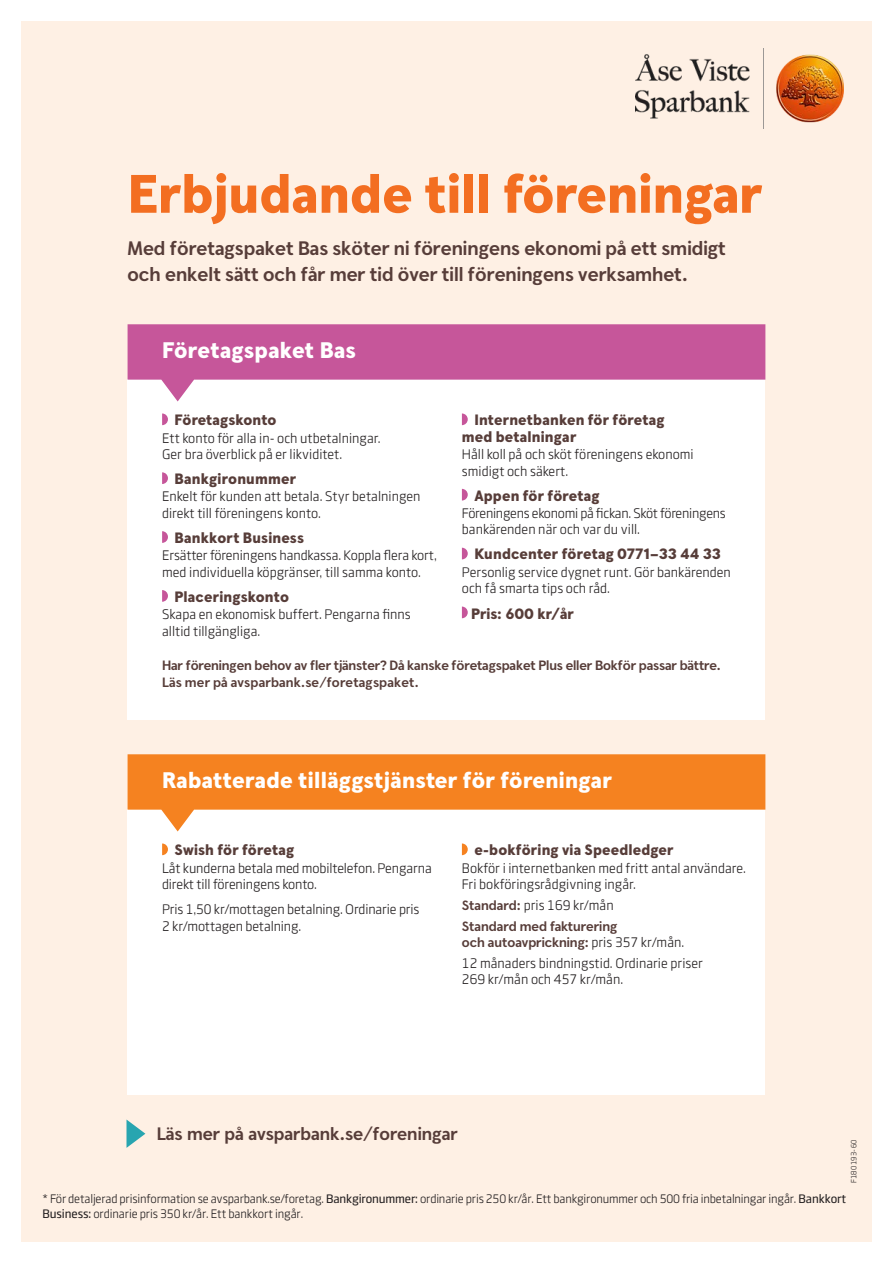
<style>
.page{position:relative;width:893px;height:1263px;background:#fff}
.page>*{position:absolute;margin:0;border:0;box-sizing:border-box;transform-origin:0 0}
.t1{font:900 54px "Swedbank Headline";color:#f36e21}
.t2{font:900 22.5px "Swedbank Headline";letter-spacing:.01em;color:#fff}
.t3{font:700 19.5px/25.5px "Swedbank Headline";color:#573d39}
.t4{font:700 18px "Swedbank Headline";color:#573d39}
.t5{font:900 15px/16.5px "Swedbank Headline";letter-spacing:.01em;color:#573d39}
.t6{font:13.5px/16.5px "Swedbank Sans";color:#231f20}
.t7{font:700 13.5px/16.5px "Swedbank Headline";letter-spacing:-.01em;color:#573d39}
.t8{font:13.5px/16.5px "Swedbank Sans";letter-spacing:-.02em;color:#231f20}
.t9{font:12px/15px "Swedbank Sans";letter-spacing:-.015em;color:#231f20}
.Heading_28_30{font:7.5px "Swedbank Sans";letter-spacing:.04em;color:#231f20}
.s1{font-family:"Swedbank Headline";font-weight:700;color:#573d39}
.s2{font-family:"Swedbank Sans";font-weight:400;color:#231f20}
.s3{font-weight:500}
</style>
<div class="page">
<div style="left:21px;top:21px;width:851px;height:1221px;background:#fef0e4"></div>
<svg style="left:126px;top:1119px;width:19px;height:29px"></svg>
<div style="left:128px;top:379px;width:637px;height:341px;background:#fff"></div>
<svg style="left:128px;top:324px;width:637px;height:77px;fill:#c6569a"></svg>
<svg style="left:162px;top:413px;width:6px;height:12px"></svg>
<svg style="left:162px;top:472px;width:6px;height:12px"></svg>
<svg style="left:162px;top:531px;width:6px;height:12px"></svg>
<svg style="left:162px;top:590px;width:6px;height:12px"></svg>
<svg style="left:462px;top:413px;width:6px;height:12px"></svg>
<svg style="left:462px;top:489px;width:6px;height:11px"></svg>
<svg style="left:462px;top:548px;width:6px;height:11px"></svg>
<svg style="left:462px;top:606px;width:6px;height:12px"></svg>
<div style="left:128px;top:809px;width:637px;height:286px;background:#fff"></div>
<svg style="left:128px;top:754px;width:637px;height:77px;fill:#f58220"></svg>
<svg style="left:162px;top:843px;width:6px;height:12px"></svg>
<svg style="left:462px;top:843px;width:6px;height:12px"></svg>
<img style="left:635px;top:48px;width:208px;height:81px">
<p class="t1" style="left:128px;top:161px;width:636px">Erbjudande till föreningar</p>
<p class="t3" style="left:128px;top:236px;width:600px">Med företagspaket Bas sköter ni föreningens ekonomi på ett smidigt och enkelt sätt och får mer tid över till föreningens verksamhet.</p>
<p class="t2" style="left:162px;top:336px;width:195px">Företagspaket Bas</p>
<p class="t5" style="left:175px;top:412px;width:103px">Företagskonto</p>
<p class="t6" style="left:162px;top:429px;width:220px">Ett konto för alla in- och utbetalningar.<br>Ger bra överblick på er likviditet.</p>
<p class="t5" style="left:175px;top:471px;width:123px">Bankgironummer</p>
<p class="t6" style="left:162px;top:488px;width:260px">Enkelt för kunden att betala. Styr betalningen direkt till föreningens konto.</p>
<p class="t5" style="left:175px;top:530px;width:131px">Bankkort Business</p>
<p class="t6" style="left:162px;top:547px;width:276px">Ersätter föreningens handkassa. Koppla flera kort, med individuella köpgränser, till samma konto.</p>
<p class="t5" style="left:175px;top:589px;width:116px">Placeringskonto</p>
<p class="t6" style="left:162px;top:606px;width:250px">Skapa en ekonomisk buffert. Pengarna finns alltid tillgängliga.</p>
<p class="t5" style="left:462px;top:412px;width:204px;text-indent:12px">Internetbanken för företag med betalningar</p>
<p class="t6" style="left:462px;top:446px;width:233px">Håll koll på och sköt föreningens ekonomi smidigt och säkert.</p>
<p class="t5" style="left:474px;top:488px;width:127px">Appen för företag</p>
<p class="t8" style="left:462px;top:505px;width:265px">Föreningens ekonomi på fickan. Sköt föreningens bankärenden när och var du vill.</p>
<p class="t5" style="left:474px;top:547px;width:248px">Kundcenter företag 0771–33 44 33</p>
<p class="t6" style="left:462px;top:564px;width:270px">Personlig service dygnet runt. Gör bankärenden och få smarta tips och råd.</p>
<p class="t5" style="left:471px;top:606px;width:104px">Pris: 600 kr/år</p>
<p class="t7" style="left:162px;top:658px;width:560px">Har föreningen behov av fler tjänster? Då kanske företagspaket Plus eller Bokför passar bättre.<br>Läs mer på avsparbank.se/foretagspaket.</p>
<p class="t2" style="left:162px;top:766px;width:451px">Rabatterade tilläggstjänster för föreningar</p>
<p class="t5" style="left:175px;top:842px;width:121px">Swish för företag</p>
<p class="t6" style="left:162px;top:859px;width:271px">Låt kunderna betala med mobiltelefon. Pengarna direkt till föreningens konto.</p>
<p class="t6" style="left:162px;top:901px;width:259px">Pris 1,50 kr/mottagen betalning. Ordinarie pris<br>2 kr/mottagen betalning.</p>
<p class="t5" style="left:474px;top:842px;width:201px">e-bokföring via Speedledger</p>
<p class="t6" style="left:462px;top:859px;width:286px">Bokför i internetbanken med fritt antal användare.<br>Fri bokföringsrådgivning ingår.</p>
<p class="t6" style="left:462px;top:897px;width:153px"><span class="s1">Standard:</span> pris 169 kr/mån</p>
<p class="t7" style="left:462px;top:918px;width:224px">Standard med fakturering<br>och autoavprickning: <span class="s2">pris 357 kr/mån.</span></p>
<p class="t6" style="left:462px;top:955px;width:243px">12 månaders bindningstid. Ordinarie priser<br>269 kr/mån och 457 kr/mån.</p>
<p class="t4" style="left:157px;top:1123px;width:303px">Läs mer på avsparbank.se/foreningar</p>
<p class="Heading_28_30" style="left:849px;top:1183px;width:46px;rotate:-90deg">F180193-60</p>
<p class="t9" style="left:43px;top:1191px;width:805px">* För detaljerad prisinformation se avsparbank.se/foretag. <span class="s3">Bankgironummer:</span> ordinarie pris 250 kr/år. Ett bankgironummer och 500 fria inbetalningar ingår. <span class="s3">Bankkort<br>Business:</span> ordinarie pris 350 kr/år. Ett bankkort ingår.</p>
</div>
